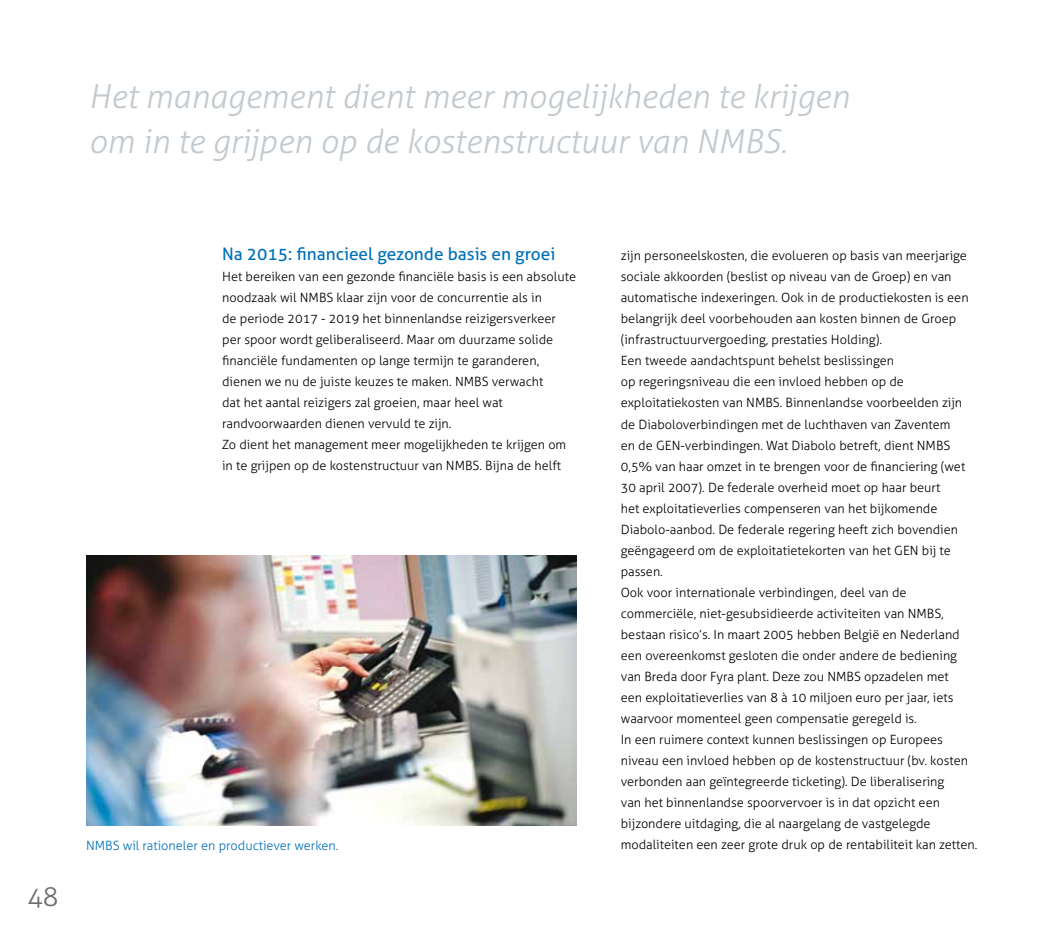
<style>
.page{position:relative;width:1063px;height:936px;background:#fff}
.page>*{position:absolute;margin:0;border:0;box-sizing:border-box;transform-origin:0 0}
.t1{font:italic 300 33px/45px "Aller";color:#c2cacf}
.t2{font:300 26.25px "Aller";color:#6b6e70}
.t3{font:17.25px "Aller";color:#0071b9}
.t4{font:300 12.75px/21px "Aller";color:#000}
.t5{font:300 12.75px "Aller";color:#0071b9}
</style>
<div class="page">
<img style="left:86px;top:555px;width:490px;height:270px">
<h1 class="t1" style="left:89px;top:74px;width:762px">Het management dient meer mogelijkheden te krijgen om in te grijpen op de kostenstructuur van NMBS.</h1>
<h3 class="t3" style="left:222px;top:243px;width:335px">Na 2015: financieel gezonde basis en groei</h3>
<p class="t4" style="left:222px;top:266px;width:355px">Het bereiken van een gezonde financiële basis is een absolute noodzaak wil NMBS klaar zijn voor de concurrentie als in<br>de periode 2017 - 2019 het binnenlandse reizigersverkeer per spoor wordt geliberaliseerd. Maar om duurzame solide financiële fundamenten op lange termijn te garanderen, dienen we nu de juiste keuzes te maken. NMBS verwacht<br>dat het aantal reizigers zal groeien, maar heel wat randvoorwaarden dienen vervuld te zijn.<br>Zo dient het management meer mogelijkheden te krijgen om in te grijpen op de kostenstructuur van NMBS. Bijna de helft</p>
<h2 class="t2" style="left:27px;top:881px;width:33px">48</h2>
<p class="t5" style="left:86px;top:837px;width:254px">NMBS wil rationeler en productiever werken.</p>
<p class="t4" style="left:621px;top:245px;width:358px">zijn personeelskosten, die evolueren op basis van meerjarige sociale akkoorden (beslist op niveau van de Groep) en van automatische indexeringen. Ook in de productiekosten is een belangrijk deel voorbehouden aan kosten binnen de Groep (infrastructuurvergoeding, prestaties Holding).<br>Een tweede aandachtspunt behelst beslissingen<br>op regeringsniveau die een invloed hebben op de exploitatiekosten van NMBS. Binnenlandse voorbeelden zijn de Diaboloverbindingen met de luchthaven van Zaventem<br>en de GEN-verbindingen. Wat Diabolo betreft, dient NMBS 0,5% van haar omzet in te brengen voor de financiering (wet 30 april 2007). De federale overheid moet op haar beurt<br>het exploitatieverlies compenseren van het bijkomende Diabolo-aanbod. De federale regering heeft zich bovendien geëngageerd om de exploitatietekorten van het GEN bij te passen.<br>Ook voor internationale verbindingen, deel van de commerciële, niet-gesubsidieerde activiteiten van NMBS, bestaan risico’s. In maart 2005 hebben België en Nederland een overeenkomst gesloten die onder andere de bediening van Breda door Fyra plant. Deze zou NMBS opzadelen met<br>een exploitatieverlies van 8 à 10 miljoen euro per jaar, iets waarvoor momenteel geen compensatie geregeld is.<br>In een ruimere context kunnen beslissingen op Europees niveau een invloed hebben op de kostenstructuur (bv. kosten verbonden aan geïntegreerde ticketing). De liberalisering<br>van het binnenlandse spoorvervoer is in dat opzicht een bijzondere uitdaging, die al naargelang de vastgelegde modaliteiten een zeer grote druk op de rentabiliteit kan zetten.</p>
</div>
